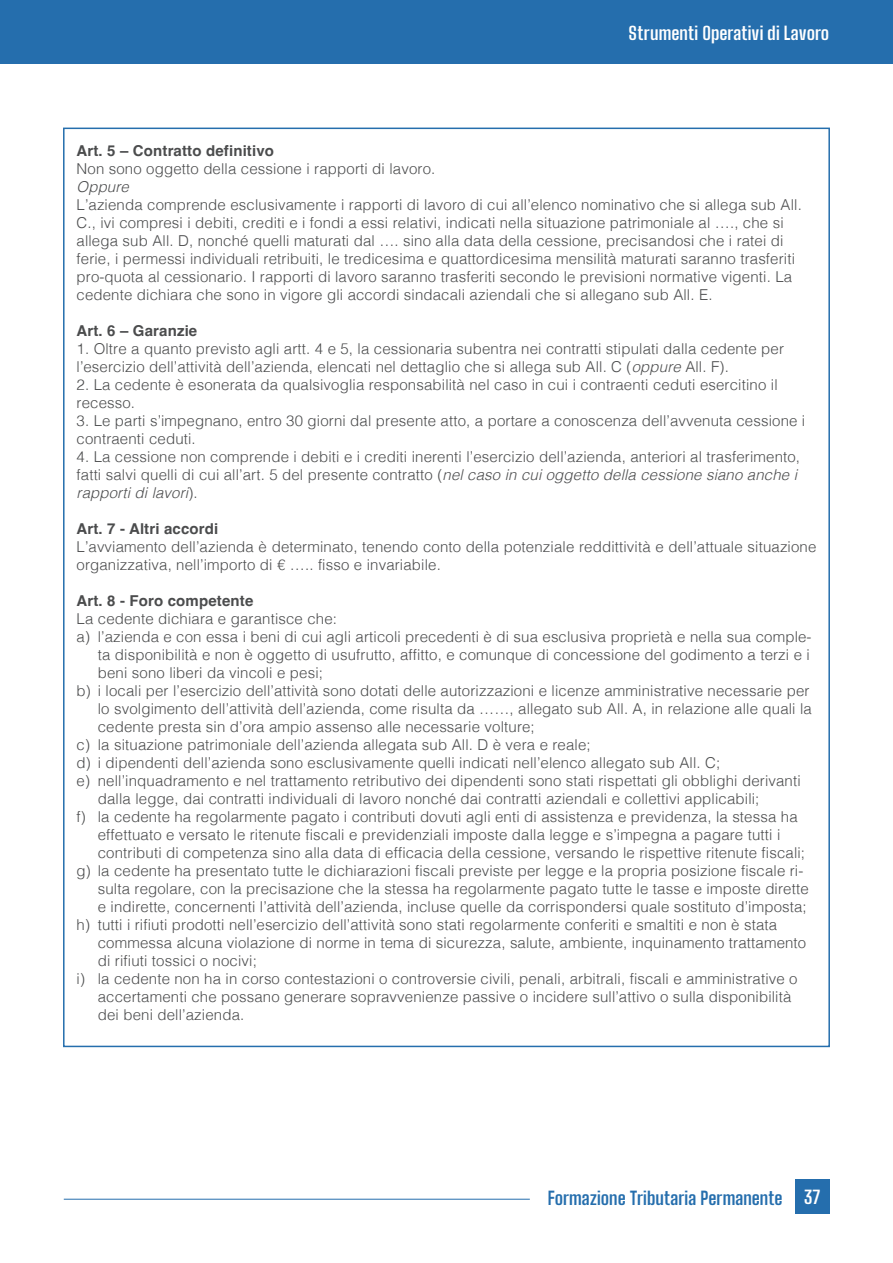
<style>
.page{position:relative;width:893px;height:1263px;background:#fff}
.page>*{position:absolute;margin:0;border:0;box-sizing:border-box;transform-origin:0 0}
.t1{font:700 18px "Big Shoulders Text";color:#256ead}
.t2{font:700 18px "Big Shoulders Text";letter-spacing:.005em;color:#fff}
.Elenco_Puntato_1{font:300 15px/18px "Helvetica";letter-spacing:.01em;color:#4b4c4d}
.t3{font:700 15px "Helvetica";letter-spacing:.01em;color:#4b4c4d}
.t4{font:italic 300 15px "Helvetica";letter-spacing:.01em;color:#4b4c4d}
.s1{font-style:italic}
.s2{color:#fff}
</style>
<div class="page">
<div style="left:0;top:0;width:893px;height:64px;background:#256ead"></div>
<hr style="left:64px;top:1199px;width:466px;height:1px;background:#256ead">
<div style="left:795px;top:1179px;width:34px;height:34px;background:#256ead"></div>
<p class="t2" style="left:629px;top:21px;width:202px">Strumenti Operativi di Lavoro</p>
<p class="t3" style="left:77px;top:141px;width:199px">Art. 5 – Contratto definitivo</p>
<p class="Elenco_Puntato_1" style="left:77px;top:158px;width:360px">Non sono oggetto della cessione i rapporti di lavoro.</p>
<p class="t4" style="left:77px;top:174px;width:54px">Oppure</p>
<p class="Elenco_Puntato_1" style="left:77px;top:194px;width:727px">L’azienda comprende esclusivamente i rapporti di lavoro di cui all’elenco nominativo che si allega sub All.<br>C., ivi compresi i debiti, crediti e i fondi a essi relativi, indicati nella situazione patrimoniale al …., che si allega sub All. D, nonché quelli maturati dal …. sino alla data della cessione, precisandosi che i ratei di ferie, i permessi individuali retribuiti, le tredicesima e quattordicesima mensilità maturati saranno trasferiti pro-quota al cessionario. I rapporti di lavoro saranno trasferiti secondo le previsioni normative vigenti. La cedente dichiara che sono in vigore gli accordi sindacali aziendali che si allegano sub All. E.</p>
<p class="t3" style="left:77px;top:321px;width:122px">Art. 6 – Garanzie</p>
<p class="Elenco_Puntato_1" style="left:77px;top:338px;width:709px">1. Oltre a quanto previsto agli artt. 4 e 5, la cessionaria subentra nei contratti stipulati dalla cedente per l’esercizio dell’attività dell’azienda, elencati nel dettaglio che si allega sub All. C (<span class="s1">oppure</span> All. F).</p>
<p class="Elenco_Puntato_1" style="left:77px;top:374px;width:703px">2. La cedente è esonerata da qualsivoglia responsabilità nel caso in cui i contraenti ceduti esercitino il recesso.</p>
<p class="Elenco_Puntato_1" style="left:77px;top:410px;width:730px">3. Le parti s’impegnano, entro 30 giorni dal presente atto, a portare a conoscenza dell’avvenuta cessione i contraenti ceduti.</p>
<p class="Elenco_Puntato_1" style="left:77px;top:446px;width:725px">4. La cessione non comprende i debiti e i crediti inerenti l’esercizio dell’azienda, anteriori al trasferimento, fatti salvi quelli di cui all’art. 5 del presente contratto (<span class="s1">nel caso in cui oggetto della cessione siano anche i rapporti di lavori</span>).</p>
<p class="t3" style="left:77px;top:519px;width:143px">Art. 7 - Altri accordi</p>
<p class="Elenco_Puntato_1" style="left:77px;top:536px;width:741px">L’avviamento dell’azienda è determinato, tenendo conto della potenziale reddittività e dell’attuale situazione organizzativa, nell’importo di € ….. fisso e invariabile.</p>
<p class="t3" style="left:77px;top:591px;width:178px">Art. 8 - Foro competente</p>
<p class="Elenco_Puntato_1" style="left:77px;top:608px;width:262px">La cedente dichiara e garantisce che:</p>
<p class="Elenco_Puntato_1" style="left:98px;top:626px;width:715px;text-align:justify;text-indent:-21px">a) l’azienda e con essa i beni di cui agli articoli precedenti è di sua esclusiva proprietà e nella sua comple&shy;ta disponibilità e non è oggetto di usufrutto, affitto, e comunque di concessione del godimento a terzi e i beni sono liberi da vincoli e pesi;</p>
<p class="Elenco_Puntato_1" style="left:98px;top:680px;width:716px;text-indent:-21px">b) i locali per l’esercizio dell’attività sono dotati delle autorizzazioni e licenze amministrative necessarie per lo svolgimento dell’attività dell’azienda, come risulta da ……, allegato sub All. A, in relazione alle quali la cedente presta sin d’ora ampio assenso alle necessarie volture;</p>
<p class="Elenco_Puntato_1" style="left:77px;top:734px;width:516px">c) la situazione patrimoniale dell’azienda allegata sub All. D è vera e reale;</p>
<p class="Elenco_Puntato_1" style="left:77px;top:752px;width:645px">d) i dipendenti dell’azienda sono esclusivamente quelli indicati nell’elenco allegato sub All. C;</p>
<p class="Elenco_Puntato_1" style="left:98px;top:770px;width:704px;text-indent:-21px">e) nell’inquadramento e nel trattamento retributivo dei dipendenti sono stati rispettati gli obblighi derivanti dalla legge, dai contratti individuali di lavoro nonché dai contratti aziendali e collettivi applicabili;</p>
<p class="Elenco_Puntato_1" style="left:98px;top:806px;width:709px;text-indent:-21px">f) la cedente ha regolarmente pagato i contributi dovuti agli enti di assistenza e previdenza, la stessa ha effettuato e versato le ritenute fiscali e previdenziali imposte dalla legge e s’impegna a pagare tutti i contributi di competenza sino alla data di efficacia della cessione, versando le rispettive ritenute fiscali;</p>
<p class="Elenco_Puntato_1" style="left:98px;top:860px;width:712px;text-indent:-21px">g) la cedente ha presentato tutte le dichiarazioni fiscali previste per legge e la propria posizione fiscale ri&shy;sulta regolare, con la precisazione che la stessa ha regolarmente pagato tutte le tasse e imposte dirette e indirette, concernenti l’attività dell’azienda, incluse quelle da corrispondersi quale sostituto d’imposta;</p>
<p class="Elenco_Puntato_1" style="left:98px;top:914px;width:710px;text-indent:-21px">h) tutti i rifiuti prodotti nell’esercizio dell’attività sono stati regolarmente conferiti e smaltiti e non è stata commessa alcuna violazione di norme in tema di sicurezza, salute, ambiente, inquinamento trattamento di rifiuti tossici o nocivi;</p>
<p class="Elenco_Puntato_1" style="left:98px;top:968px;width:701px;text-indent:-21px">i) la cedente non ha in corso contestazioni o controversie civili, penali, arbitrali, fiscali e amministrative o accertamenti che possano generare sopravvenienze passive o incidere sull’attivo o sulla disponibilità dei beni dell’azienda.</p>
<p class="t1" style="left:548px;top:1185px;width:274px">Formazione Tributaria Permanente <span class="s2">37</span></p>
</div>
